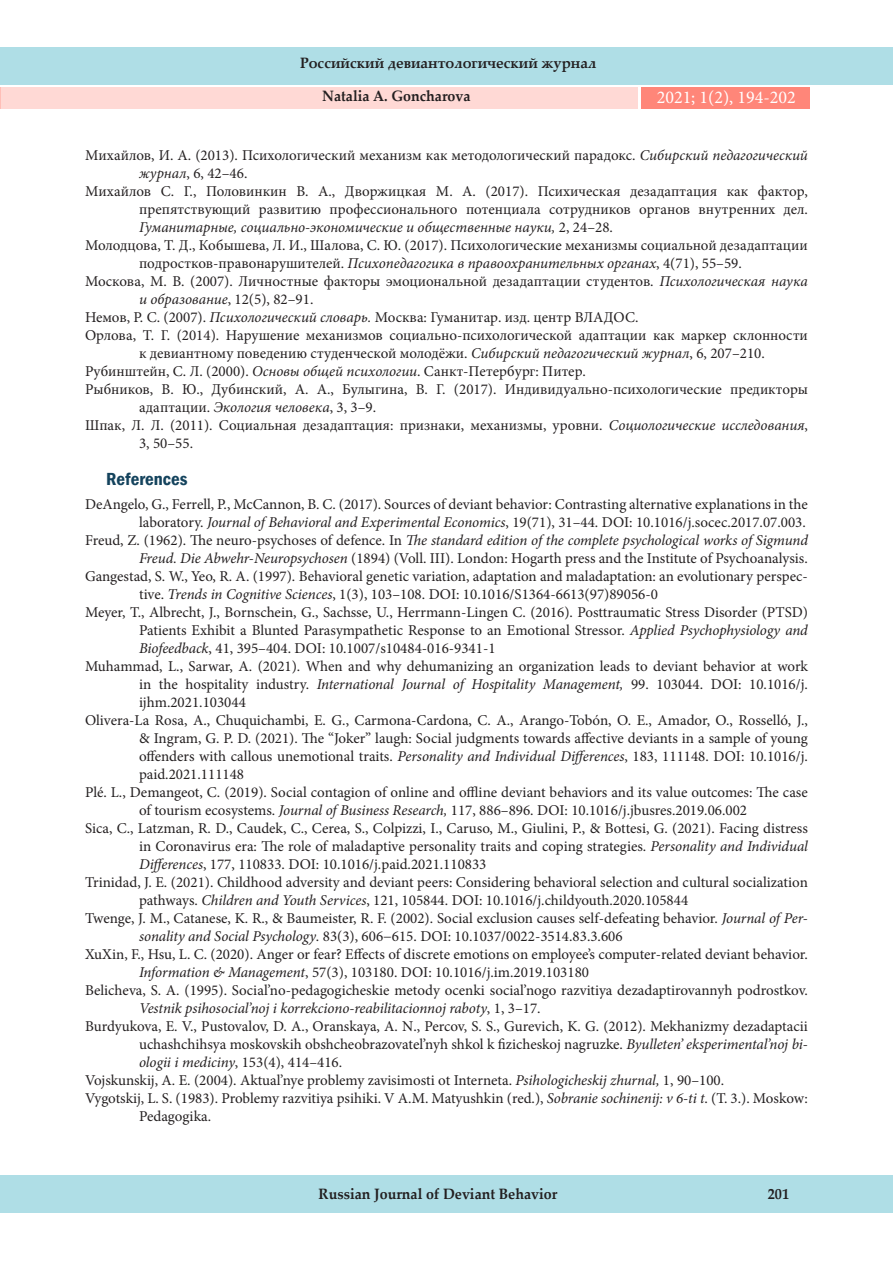
<style>
.page{position:relative;width:893px;height:1263px;background:#fff}
.page>*{position:absolute;margin:0;border:0;box-sizing:border-box;transform-origin:0 0}
.t1{font:18px "Minion Pro";color:#fff}
.t2{font:600 condensed 18px "Franklin Gothic";color:#14435d;scale:1.05 1}
.список_литературы{font:15px/18px "Minion Pro";color:#231f20}
.t3{font:700 15px "Palatino Linotype";color:#231f20;scale:.95 1}
.s1{font-style:italic}
</style>
<div class="page">
<div style="left:0;top:48px;width:893px;height:37px;background:#afdee6"></div>
<div style="left:0;top:1175px;width:893px;height:38px;background:#afdee6"></div>
<div style="left:0;top:87px;width:637px;height:21px;background:#ffd9d5"></div>
<div style="left:642px;top:87px;width:168px;height:21px;background:#ff8679"></div>
<p class="t3" style="left:300px;top:53px;width:313px">Российский девиантологический журнал</p>
<p class="t3" style="left:322px;top:85px;width:158px">Natalia A. Goncharova</p>
<p class="t1" style="left:657px;top:85px;width:140px">2021; 1(2), 194-202</p>
<p class="список_литературы" style="left:139px;top:146px;width:670px;text-indent:-54px">Михайлов, И. А. (2013). Психологический механизм как методологический парадокс. <span class="s1">Сибирский педагогический журнал</span>, 6, 42–46.</p>
<p class="список_литературы" style="left:139px;top:182px;width:670px;text-align:justify;text-indent:-54px">Михайлов С. Г., Половинкин В. А., Дворжицкая М. А. (2017). Психическая дезадаптация как фактор, препятствующий развитию профессионального потенциала сотрудников органов внутренних дел.<br><span class="s1">Гуманитарные, социально-экономические и общественные науки,</span> 2, 24–28.</p>
<p class="список_литературы" style="left:139px;top:236px;width:670px;text-indent:-54px">Молодцова, Т. Д., Кобышева, Л. И., Шалова, С. Ю. (2017). Психологические механизмы социальной дезадаптации подростков-правонарушителей. <span class="s1">Психопедагогика в правоохранительных органах</span>, 4(71), 55–59.</p>
<p class="список_литературы" style="left:139px;top:272px;width:670px;text-indent:-54px">Москова, М. В. (2007). Личностные факторы эмоциональной дезадаптации студентов. <span class="s1">Психологическая наука и образование</span>, 12(5), 82–91.</p>
<p class="список_литературы" style="left:85px;top:308px;width:555px">Немов, Р. С. (2007). <span class="s1">Психологический словарь.</span> Москва: Гуманитар. изд. центр ВЛАДОС.</p>
<p class="список_литературы" style="left:139px;top:326px;width:670px;text-indent:-54px">Орлова, Т. Г. (2014). Нарушение механизмов социально-психологической адаптации как маркер склонности к девиантному поведению студенческой молодёжи. <span class="s1">Сибирский педагогический журнал</span>, 6, 207–210.</p>
<p class="список_литературы" style="left:85px;top:362px;width:502px">Рубинштейн, С. Л. (2000). <span class="s1">Основы общей психологии</span>. Санкт-Петербург: Питер.</p>
<p class="список_литературы" style="left:139px;top:380px;width:670px;text-indent:-54px">Рыбников, В. Ю., Дубинский, А. А., Булыгина, В. Г. (2017). Индивидуально-психологические предикторы адаптации. <span class="s1">Экология человека</span>, 3, 3–9.</p>
<p class="список_литературы" style="left:139px;top:416px;width:670px;text-indent:-54px">Шпак, Л. Л. (2011). Социальная дезадаптация: признаки, механизмы, уровни. <span class="s1">Социологические исследования</span>,<br>3, 50–55.</p>
<p class="t2" style="left:106px;top:467px;width:79px">References</p>
<p class="список_литературы" style="left:85px;top:496px;width:724px;text-align:right">DeAngelo, G., Ferrell, P., McCannon, B. C. (2017). Sources of deviant behavior: Contrasting alternative explanations in the laboratory. <span class="s1">Journal of Behavioral and Experimental Economics</span>, 19(71), 31–44. DOI: 10.1016/j.socec.2017.07.003.</p>
<p class="список_литературы" style="left:85px;top:532px;width:724px;text-align:right">Freud, Z. (1962). The neuro-psychoses of defence. In <span class="s1">The standard edition of the complete psychological works of Sigmund<br>Freud. Die Abwehr-Neuropsychosen</span> (1894) (Voll. III). London: Hogarth press and the Institute of Psychoanalysis.</p>
<p class="список_литературы" style="left:139px;top:568px;width:670px;text-indent:-54px">Gangestad, S. W., Yeo, R. A. (1997). Behavioral genetic variation, adaptation and maladaptation: an evolutionary perspec&shy;tive. <span class="s1">Trends in Cognitive Sciences</span>, 1(3), 103–108. DOI: 10.1016/S1364-6613(97)89056-0</p>
<p class="список_литературы" style="left:139px;top:604px;width:670px;text-align:justify;text-indent:-54px">Meyer, T., Albrecht, J., Bornschein, G., Sachsse, U., Herrmann-Lingen C. (2016). Posttraumatic Stress Disorder (PTSD)<br>Patients Exhibit a Blunted Parasympathetic Response to an Emotional Stressor. <span class="s1">Applied Psychophysiology and Biofeedback</span>, 41, 395–404. DOI: 10.1007/s10484-016-9341-1</p>
<p class="список_литературы" style="left:139px;top:658px;width:670px;text-align:justify;text-indent:-54px">Muhammad, L., Sarwar, A. (2021). When and why dehumanizing an organization leads to deviant behavior at work in the hospitality industry. <span class="s1">International Journal of Hospitality Management,</span> 99. 103044. DOI: 10.1016/j. ijhm.2021.103044</p>
<p class="список_литературы" style="left:139px;top:712px;width:670px;text-align:justify;text-indent:-54px">Olivera-La Rosa, A., Chuquichambi, E. G., Carmona-Cardona, C. A., Arango-Tobón, O. E., Amador, O., Rosselló, J., &amp; Ingram, G. P. D. (2021). The “Joker” laugh: Social judgments towards affective deviants in a sample of young offenders with callous unemotional traits. <span class="s1">Personality and Individual Differences</span>, 183, 111148. DOI: 10.1016/j. paid.2021.111148</p>
<p class="список_литературы" style="left:85px;top:784px;width:724px;text-align:center">Plé. L., Demangeot, C. (2019). Social contagion of online and offline deviant behaviors and its value outcomes: The case of tourism ecosystems. <span class="s1">Journal of Business Research,</span> 117, 886–896. DOI: 10.1016/j.jbusres.2019.06.002</p>
<p class="список_литературы" style="left:139px;top:820px;width:670px;text-align:justify;text-indent:-54px">Sica, C., Latzman, R. D., Caudek, C., Cerea, S., Colpizzi, I., Caruso, M., Giulini, P., &amp; Bottesi, G. (2021). Facing distress in Coronavirus era: The role of maladaptive personality traits and coping strategies. <span class="s1">Personality and Individual Differences</span>, 177, 110833. DOI: 10.1016/j.paid.2021.110833</p>
<p class="список_литературы" style="left:139px;top:874px;width:670px;text-indent:-54px">Trinidad, J. E. (2021). Childhood adversity and deviant peers: Considering behavioral selection and cultural socialization pathways. <span class="s1">Children and Youth Services</span>, 121, 105844. DOI: 10.1016/j.childyouth.2020.105844</p>
<p class="список_литературы" style="left:139px;top:910px;width:670px;text-indent:-54px">Twenge, J. M., Catanese, K. R., &amp; Baumeister, R. F. (2002). Social exclusion causes self-defeating behavior. <span class="s1">Journal of Per&shy;sonality and Social Psychology</span>. 83(3), 606−615. DOI: 10.1037/0022-3514.83.3.606</p>
<p class="список_литературы" style="left:139px;top:946px;width:670px;text-indent:-54px">XuXin, F., Hsu, L. C. (2020). Anger or fear? Effects of discrete emotions on employee’s computer-related deviant behavior.<br><span class="s1">Information &amp; Management</span>, 57(3), 103180. DOI: 10.1016/j.im.2019.103180</p>
<p class="список_литературы" style="left:139px;top:982px;width:670px;text-indent:-54px">Belicheva, S. A. (1995). Social’no-pedagogicheskie metody ocenki social’nogo razvitiya dezadaptirovannyh podrostkov.<br><span class="s1">Vestnik psihosocial’noj i korrekciono-reabilitacionnoj raboty</span>, 1, 3–17.</p>
<p class="список_литературы" style="left:139px;top:1018px;width:670px;text-align:justify;text-indent:-54px">Burdyukova, E. V., Pustovalov, D. A., Oranskaya, A. N., Percov, S. S., Gurevich, K. G. (2012). Mekhanizmy dezadaptacii uchashchihsya moskovskih obshcheobrazovatel’nyh shkol k fizicheskoj nagruzke. <span class="s1">Byulleten’ eksperimental’noj bi&shy;ologii i mediciny</span>, 153(4), 414–416.</p>
<p class="список_литературы" style="left:85px;top:1072px;width:641px">Vojskunskij, A. E. (2004). Aktual’nye problemy zavisimosti ot Interneta. <span class="s1">Psihologicheskij zhurnal,</span> 1, 90–100.</p>
<p class="список_литературы" style="left:139px;top:1090px;width:670px;text-indent:-54px">Vygotskij, L. S. (1983). Problemy razvitiya psihiki. V A.M. Matyushkin (red.), <span class="s1">Sobranie sochinenij: v 6-ti t</span>. (T. 3.). Moskow:<br>Pedagogika.</p>
<p class="t3" style="left:318px;top:1183px;width:253px">Russian Journal of Deviant Behavior</p>
<p class="t3" style="left:768px;top:1183px;width:24px">201</p>
</div>
